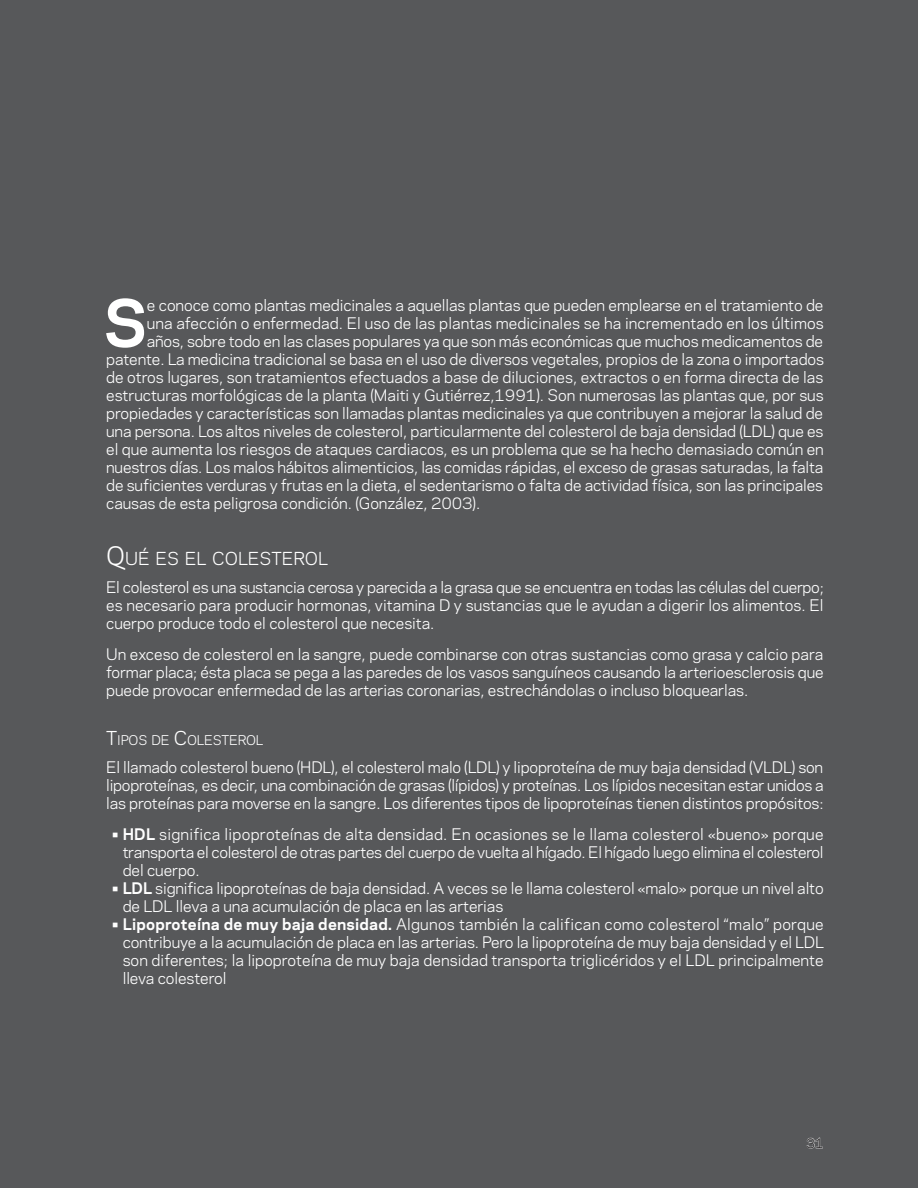
<style>
.page{position:relative;width:918px;height:1188px;background:#57585a}
.page>*{position:absolute;margin:0;border:0;box-sizing:border-box;transform-origin:0 0}
.capitular{font:700 61.2px "Galaxie Polaris";color:#fff}
.t1{font:16.8px "Galaxie Polaris";color:#fff}
.capitular-2{font:15px/18px "Galaxie Polaris";letter-spacing:-.01em;color:#fff;text-align:justify}
.t2{font:12.6px "Galaxie Polaris";letter-spacing:-.01em;color:#fff}
.t3{font:300 12.15px "Galaxie Polaris";color:#231f20}
.s1{font-size:24px}
.s2{font-size:18px}
.s3{font-weight:700}
</style>
<div class="page">
<svg style="left:806px;top:1137px;width:17px;height:12px"></svg>
<p class="capitular" style="left:103px;top:277px;width:46px">S</p>
<p class="capitular-2" style="left:147px;top:295px;width:678px">e conoce como plantas medicinales a aquellas plantas que pueden emplearse en el tratamiento de</p>
<p class="capitular-2" style="left:147px;top:313px;width:678px">una afección o enfermedad. El uso de las plantas medicinales se ha incrementado en los últimos</p>
<p class="capitular-2" style="left:147px;top:331px;width:678px">años, sobre todo en las clases populares ya que son más económicas que muchos medicamentos de</p>
<p class="capitular-2" style="left:106px;top:349px;width:719px">patente. La medicina tradicional se basa en el uso de diversos vegetales, propios de la zona o importados</p>
<p class="capitular-2" style="left:106px;top:367px;width:719px">de otros lugares, son tratamientos efectuados a base de diluciones, extractos o en forma directa de las</p>
<p class="capitular-2" style="left:106px;top:385px;width:719px">estructuras morfológicas de la planta (Maiti y Gutiérrez,1991). Son numerosas las plantas que, por sus</p>
<p class="capitular-2" style="left:106px;top:403px;width:718px">propiedades y características son llamadas plantas medicinales ya que contribuyen a mejorar la salud de</p>
<p class="capitular-2" style="left:106px;top:421px;width:719px">una persona. Los altos niveles de colesterol, particularmente del colesterol de baja densidad (LDL) que es</p>
<p class="capitular-2" style="left:106px;top:439px;width:719px">el que aumenta los riesgos de ataques cardiacos, es un problema que se ha hecho demasiado común en</p>
<p class="capitular-2" style="left:106px;top:457px;width:719px">nuestros días. Los malos hábitos alimenticios, las comidas rápidas, el exceso de grasas saturadas, la falta</p>
<p class="capitular-2" style="left:106px;top:475px;width:719px">de suficientes verduras y frutas en la dieta, el sedentarismo o falta de actividad física, son las principales</p>
<p class="capitular-2" style="left:106px;top:493px;width:376px">causas de esta peligrosa condición. (González, 2003).</p>
<p class="t1" style="left:106px;top:546px;width:223px"><span class="s1">Q</span>UÉ ES EL COLESTEROL</p>
<p class="capitular-2" style="left:106px;top:578px;width:719px">El colesterol es una sustancia cerosa y parecida a la grasa que se encuentra en todas las células del cuerpo; es necesario para producir hormonas, vitamina D y sustancias que le ayudan a digerir los alimentos. El cuerpo produce todo el colesterol que necesita.</p>
<p class="capitular-2" style="left:106px;top:644px;width:719px">Un exceso de colesterol en la sangre, puede combinarse con otras sustancias como grasa y calcio para formar placa; ésta placa se pega a las paredes de los vasos sanguíneos causando la arterioesclerosis que puede provocar enfermedad de las arterias coronarias, estrechándolas o incluso bloquearlas.</p>
<p class="t2" style="left:106px;top:731px;width:159px"><span class="s2">T</span>IPOS DE <span class="s2">C</span>OLESTEROL</p>
<p class="capitular-2" style="left:106px;top:758px;width:719px">El llamado colesterol bueno (HDL), el colesterol malo (LDL) y lipoproteína de muy baja densidad (VLDL) son lipoproteínas, es decir, una combinación de grasas (lípidos) y proteínas. Los lípidos necesitan estar unidos a las proteínas para moverse en la sangre. Los diferentes tipos de lipoproteínas tienen distintos propósitos:</p>
<p class="capitular-2" style="left:123px;top:824px;width:702px;text-indent:-10px"><span class="s3">• HDL</span> significa lipoproteínas de alta densidad. En ocasiones se le llama colesterol «bueno» porque transporta el colesterol de otras partes del cuerpo de vuelta al hígado. El hígado luego elimina el colesterol del cuerpo.</p>
<p class="capitular-2" style="left:123px;top:878px;width:703px;text-indent:-10px"><span class="s3">• LDL</span> significa lipoproteínas de baja densidad. A veces se le llama colesterol «malo» porque un nivel alto de LDL lleva a una acumulación de placa en las arterias</p>
<p class="capitular-2" style="left:123px;top:914px;width:703px;text-indent:-10px"><span class="s3">• Lipoproteína de muy baja densidad.</span> Algunos también la califican como colesterol “malo” porque contribuye a la acumulación de placa en las arterias. Pero la lipoproteína de muy baja densidad y el LDL son diferentes; la lipoproteína de muy baja densidad transporta triglicéridos y el LDL principalmente lleva colesterol</p>
<p class="t3" style="left:807px;top:1134px;width:18px">31</p>
</div>
